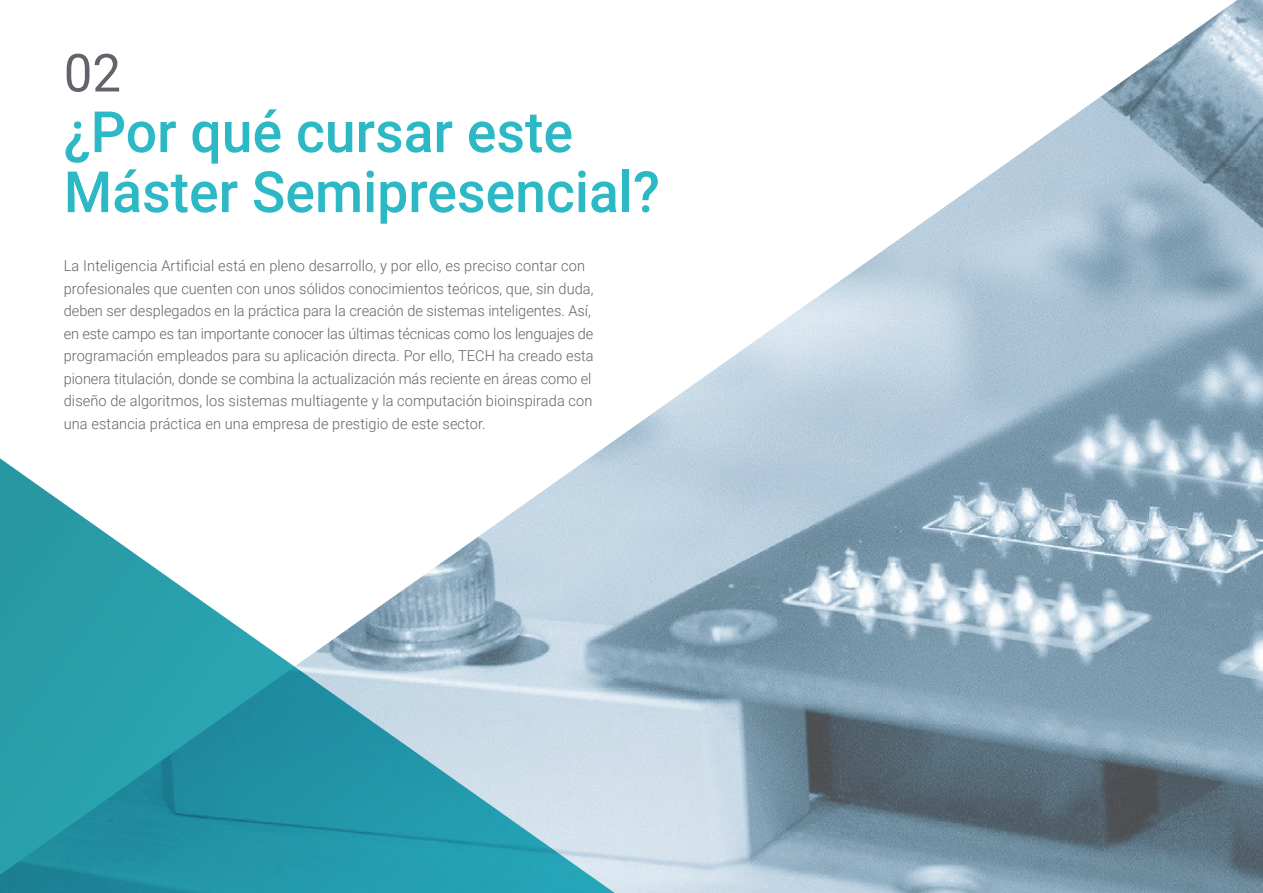
<style>
.page{position:relative;width:1263px;height:893px;background:#fff}
.page>*{position:absolute;margin:0;border:0;box-sizing:border-box;transform-origin:0 0}
.t1{font:500 57px/60px "Roboto";color:#2db8c5}
.t2{font:52.5px "Roboto";color:#61646a}
.t3{font:300 15px/22.5px "Roboto";letter-spacing:.005em;color:#61646a}
</style>
<div class="page">
<img style="left:607px;top:0;width:656px;height:893px">
<svg style="left:0;top:446px;width:645px;height:447px"></svg>
<h2 class="t2" style="left:64px;top:36px;width:59px">02</h2>
<h1 class="t1" style="left:64px;top:100px;width:597px">¿Por qué cursar este<br>Máster Semipresencial?</h1>
<p class="t3" style="left:64px;top:254px;width:531px">La Inteligencia Artificial está en pleno desarrollo, y por ello, es preciso contar con profesionales que cuenten con unos sólidos conocimientos teóricos, que, sin duda, deben ser desplegados en la práctica para la creación de sistemas inteligentes. Así, en este campo es tan importante conocer las últimas técnicas como los lenguajes de programación empleados para su aplicación directa. Por ello, TECH ha creado esta pionera titulación, donde se combina la actualización más reciente en áreas como el diseño de algoritmos, los sistemas multiagente y la computación bioinspirada con una estancia práctica en una empresa de prestigio de este sector.</p>
</div>
